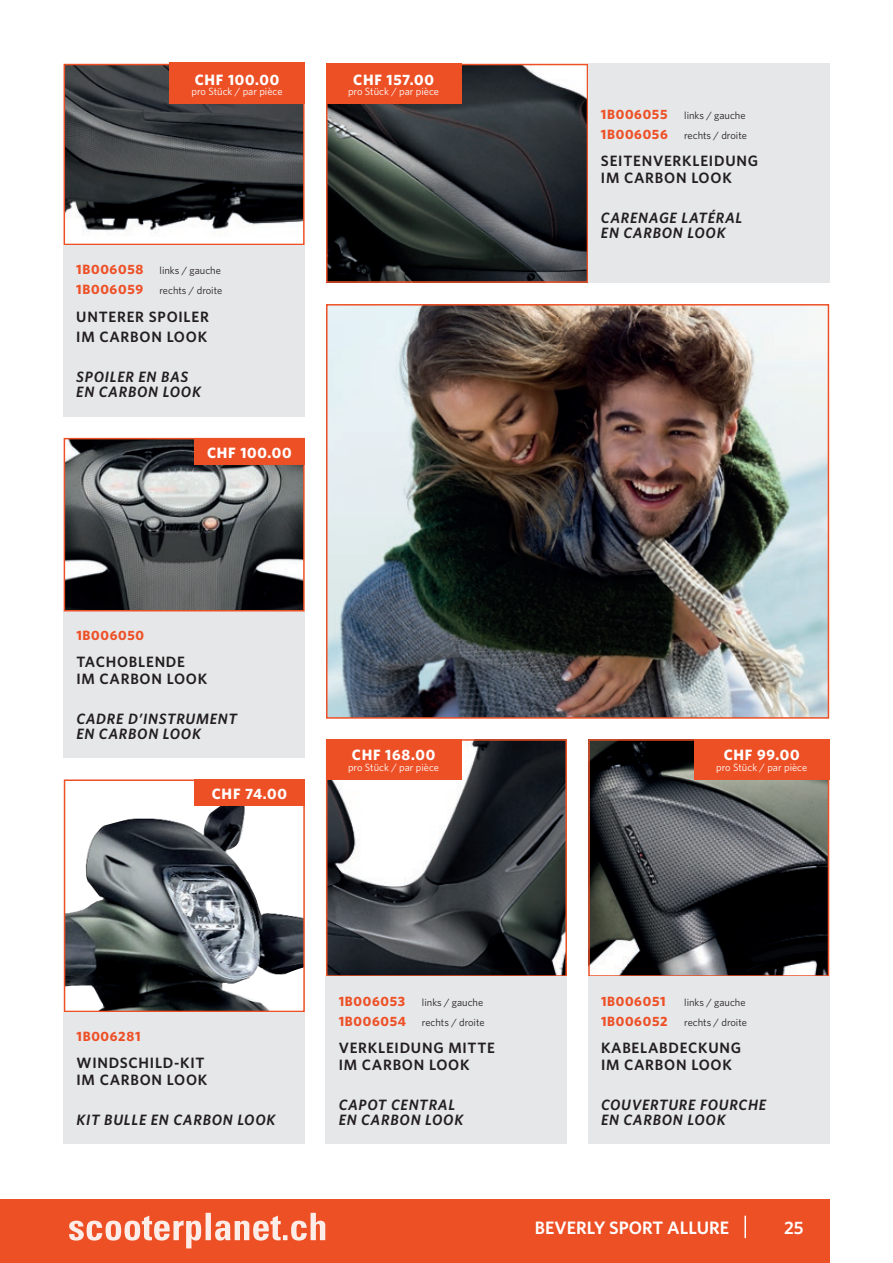
<style>
.page{position:relative;width:893px;height:1263px;background:#fff}
.page>*{position:absolute;margin:0;border:0;box-sizing:border-box;transform-origin:0 0}
.t1{font:600 18px "Whitney";color:#fff}
.t2{font:600 15px/16.5px "Whitney";letter-spacing:.05em;color:#231f20}
.t3{font:italic 600 15px/15px "Whitney";letter-spacing:.05em;color:#231f20}
.t4{font:700 15px "Whitney";letter-spacing:.05em;color:#fff}
.t5{font:700 13.5px "Whitney";letter-spacing:.05em;color:#ee5026}
.t6{font:10.5px/20.4px "Whitney";color:#231f20}
.t7{font:10.5px "Whitney";color:#fff}
.s1{font-weight:700;font-size:13.5px;color:#ee5026}
</style>
<div class="page">
<div style="left:0;top:1199px;width:829px;height:64px;background:#ee5026"></div>
<hr style="left:744px;top:1216px;width:2px;height:21px;background:#fff">
<img style="left:67px;top:806px;width:235px;height:203px">
<div style="left:64px;top:779px;width:241px;height:233px;border:2px solid #ee5026"></div>
<img style="left:329px;top:67px;width:256px;height:213px">
<div style="left:326px;top:64px;width:262px;height:219px;border:2px solid #ee5026"></div>
<img style="left:329px;top:742px;width:235px;height:232px">
<div style="left:326px;top:739px;width:241px;height:238px;border:2px solid #ee5026"></div>
<img style="left:67px;top:67px;width:235px;height:169px">
<div style="left:64px;top:64px;width:241px;height:181px;border:2px solid #ee5026"></div>
<img style="left:591px;top:742px;width:235px;height:232px">
<div style="left:588px;top:739px;width:241px;height:238px;border:2px solid #ee5026"></div>
<div style="left:194px;top:779px;width:111px;height:27px;background:#ee5026"></div>
<div style="left:694px;top:739px;width:135px;height:40px;background:#ee5026"></div>
<div style="left:326px;top:739px;width:135px;height:40px;background:#ee5026"></div>
<div style="left:64px;top:1012px;width:241px;height:132px;background:#e6e7e9"></div>
<div style="left:588px;top:64px;width:241px;height:219px;background:#e6e7e9"></div>
<div style="left:326px;top:977px;width:241px;height:167px;background:#e6e7e9"></div>
<div style="left:64px;top:245px;width:241px;height:172px;background:#e6e7e9"></div>
<div style="left:588px;top:977px;width:241px;height:167px;background:#e6e7e9"></div>
<div style="left:64px;top:611px;width:241px;height:147px;background:#e6e7e9"></div>
<img style="left:67px;top:441px;width:235px;height:167px">
<div style="left:64px;top:438px;width:241px;height:173px;border:2px solid #ee5026"></div>
<div style="left:194px;top:438px;width:111px;height:27px;background:#ee5026"></div>
<img style="left:329px;top:307px;width:497px;height:409px">
<div style="left:326px;top:304px;width:503px;height:415px;border:2px solid #ee5026"></div>
<div style="left:170px;top:63px;width:135px;height:40px;background:#ee5026"></div>
<div style="left:169px;top:64px;width:136px;height:40px;background:#ee5026"></div>
<div style="left:326px;top:64px;width:135px;height:40px;background:#ee5026"></div>
<img style="left:69px;top:1212px;width:257px;height:37px">
<p class="t4" style="left:195px;top:68px;width:86px">CHF 100.00</p>
<p class="t7" style="left:192px;top:84px;width:92px">pro Stück / par pièce</p>
<p class="t4" style="left:353px;top:69px;width:82px">CHF 157.00</p>
<p class="t7" style="left:348px;top:85px;width:92px">pro Stück / par pièce</p>
<p class="t6" style="left:76px;top:260px;width:147px"><span class="s1">1B006058</span> links / gauche<br><span class="s1">1B006059</span> rechts / droite</p>
<p class="t2" style="left:76px;top:306px;width:134px;line-height:20.7px">UNTERER SPOILER<br>IM CARBON LOOK</p>
<p class="t3" style="left:76px;top:369px;width:126px">SPOILER EN BAS<br>EN CARBON LOOK</p>
<p class="t4" style="left:207px;top:442px;width:86px">CHF 100.00</p>
<p class="t5" style="left:76px;top:627px;width:69px">1B006050</p>
<p class="t2" style="left:76px;top:654px;width:132px">TACHOBLENDE<br>IM CARBON LOOK</p>
<p class="t3" style="left:76px;top:711px;width:162px">CADRE D’INSTRUMENT<br>EN CARBON LOOK</p>
<p class="t4" style="left:212px;top:784px;width:77px">CHF 74.00</p>
<p class="t4" style="left:352px;top:745px;width:85px">CHF 168.00</p>
<p class="t7" style="left:348px;top:760px;width:92px">pro Stück / par pièce</p>
<p class="t6" style="left:601px;top:104px;width:147px"><span class="s1">1B006055</span> links / gauche<br><span class="s1">1B006056</span> rechts / droite</p>
<p class="t2" style="left:601px;top:152px;width:159px">SEITENVERKLEIDUNG<br>IM CARBON LOOK</p>
<p class="t3" style="left:601px;top:210px;width:143px">CARENAGE LATÉRAL<br>EN CARBON LOOK</p>
<p class="t4" style="left:724px;top:745px;width:77px">CHF 99.00</p>
<p class="t7" style="left:716px;top:760px;width:92px">pro Stück / par pièce</p>
<p class="t5" style="left:77px;top:1027px;width:66px">1B006281</p>
<p class="t2" style="left:77px;top:1054px;width:132px">WINDSCHILD-KIT<br>IM CARBON LOOK</p>
<p class="t3" style="left:77px;top:1112px;width:200px">KIT BULLE EN CARBON LOOK</p>
<p class="t6" style="left:339px;top:991px;width:147px"><span class="s1">1B006053</span> links / gauche<br><span class="s1">1B006054</span> rechts / droite</p>
<p class="t2" style="left:339px;top:1039px;width:158px">VERKLEIDUNG MITTE<br>IM CARBON LOOK</p>
<p class="t3" style="left:339px;top:1097px;width:126px">CAPOT CENTRAL<br>EN CARBON LOOK</p>
<p class="t5" style="left:601px;top:992px;width:66px">1B006051</p>
<p class="t6" style="left:601px;top:991px;width:147px;text-align:right">links / gauche<br><span class="s1">1B006052</span> rechts / droite</p>
<p class="t2" style="left:601px;top:1039px;width:142px">KABELABDECKUNG<br>IM CARBON LOOK</p>
<p class="t3" style="left:601px;top:1097px;width:167px">COUVERTURE FOURCHE<br>EN CARBON LOOK</p>
<p class="t1" style="left:535px;top:1216px;width:196px">BEVERLY SPORT ALLURE</p>
<p class="t1" style="left:784px;top:1216px;width:21px">25</p>
</div>
